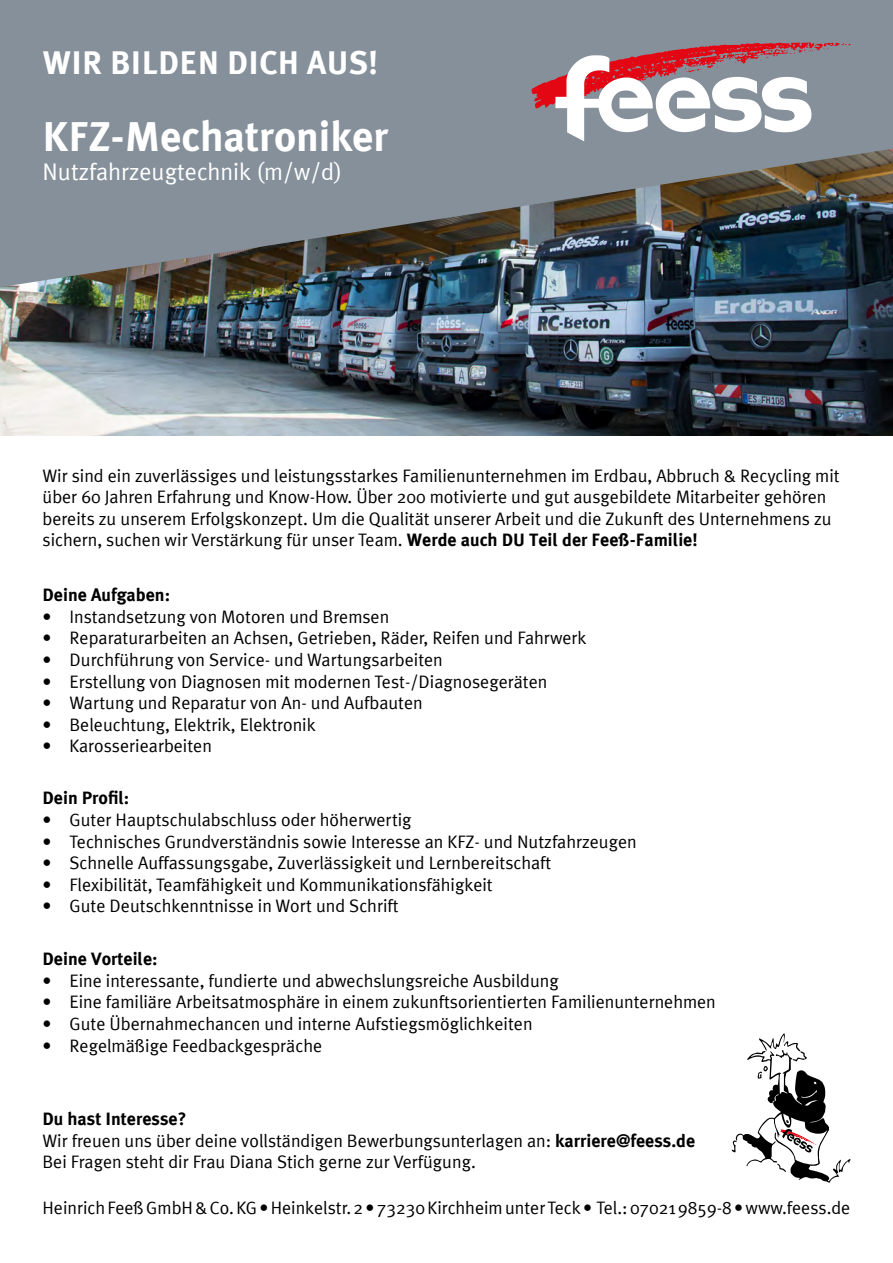
<style>
.page{position:relative;width:893px;height:1263px;background:#fff}
.page>*{position:absolute;margin:0;border:0;box-sizing:border-box;transform-origin:0 0}
.t1{font:700 42px "Meta Plus";color:#fff}
.t2{font:700 33px "Meta Plus";letter-spacing:.015em;color:#fff}
.t3{font:24px "Meta Plus";color:#fff}
.t4{font:18px/21.6px "Meta Plus";color:#000}
.t5{font:700 18px "Meta Plus";color:#000}
.s1{font-weight:700}
</style>
<div class="page">
<img style="left:0;top:287px;width:893px;height:148px">
<img style="left:0;top:0;width:893px;height:287px">
<svg style="left:531px;top:43px;width:319px;height:98px"></svg>
<svg style="left:732px;top:1033px;width:118px;height:150px"></svg>
<p class="t2" style="left:43px;top:43px;width:337px">WIR BILDEN DICH AUS!</p>
<p class="t1" style="left:43px;top:112px;width:347px">KFZ-Mechatroniker</p>
<p class="t3" style="left:43px;top:158px;width:301px">Nutzfahrzeugtechnik (m/w/d)</p>
<p class="t4" style="left:43px;top:464px;width:799px">Wir sind ein zuverlässiges und leistungsstarkes Familienunternehmen im Erdbau, Abbruch &amp; Recycling mit über 60 Jahren Erfahrung und Know-How. Über 200 motivierte und gut ausgebildete Mitarbeiter gehören bereits zu unserem Erfolgskonzept. Um die Qualität unserer Arbeit und die Zukunft des Unternehmens zu sichern, suchen wir Verstärkung für unser Team. <span class="s1">Werde auch DU Teil der Feeß-Familie!</span></p>
<p class="t5" style="left:43px;top:584px;width:129px">Deine Aufgaben:</p>
<p class="t4" style="left:43px;top:605px;width:348px">• Instandsetzung von Motoren und Bremsen</p>
<p class="t4" style="left:43px;top:627px;width:545px">• Reparaturarbeiten an Achsen, Getrieben, Räder, Reifen und Fahrwerk</p>
<p class="t4" style="left:43px;top:649px;width:402px">• Durchführung von Service- und Wartungsarbeiten</p>
<p class="t4" style="left:43px;top:670px;width:506px">• Erstellung von Diagnosen mit modernen Test-/Diagnosegeräten</p>
<p class="t4" style="left:43px;top:692px;width:382px">• Wartung und Reparatur von An- und Aufbauten</p>
<p class="t4" style="left:43px;top:713px;width:275px">• Beleuchtung, Elektrik, Elektronik</p>
<p class="t4" style="left:43px;top:735px;width:171px">• Karosseriearbeiten</p>
<p class="t5" style="left:43px;top:788px;width:88px">Dein Profil:</p>
<p class="t4" style="left:43px;top:809px;width:371px">• Guter Hauptschulabschluss oder höherwertig</p>
<p class="t4" style="left:43px;top:830px;width:596px">• Technisches Grundverständnis sowie Interesse an KFZ- und Nutzfahrzeugen</p>
<p class="t4" style="left:43px;top:852px;width:510px">• Schnelle Auffassungsgabe, Zuverlässigkeit und Lernbereitschaft</p>
<p class="t4" style="left:43px;top:873px;width:452px">• Flexibilität, Teamfähigkeit und Kommunikationsfähigkeit</p>
<p class="t4" style="left:43px;top:895px;width:358px">• Gute Deutschkenntnisse in Wort und Schrift</p>
<p class="t5" style="left:43px;top:948px;width:117px">Deine Vorteile:</p>
<p class="t4" style="left:43px;top:969px;width:518px">• Eine interessante, fundierte und abwechslungsreiche Ausbildung</p>
<p class="t4" style="left:43px;top:991px;width:675px">• Eine familiäre Arbeitsatmosphäre in einem zukunftsorientierten Familienunternehmen</p>
<p class="t4" style="left:43px;top:1013px;width:492px">• Gute Übernahmechancen und interne Aufstiegsmöglichkeiten</p>
<p class="t4" style="left:43px;top:1034px;width:281px">• Regelmäßige Feedbackgespräche</p>
<p class="t4" style="left:43px;top:1108px;width:654px"><span class="s1">Du hast Interesse?<br></span>Wir freuen uns über deine vollständigen Bewerbungsunterlagen an: <span class="s1">karriere@feess.de</span></p>
<p class="t4" style="left:43px;top:1151px;width:435px">Bei Fragen steht dir Frau Diana Stich gerne zur Verfügung.</p>
<p class="t4" style="left:43px;top:1196px;width:809px">Heinrich Feeß GmbH &amp; Co. KG • Heinkelstr. 2 • 73230 Kirchheim unter Teck • Tel.: 07021 9859-8 • www.feess.de</p>
</div>
